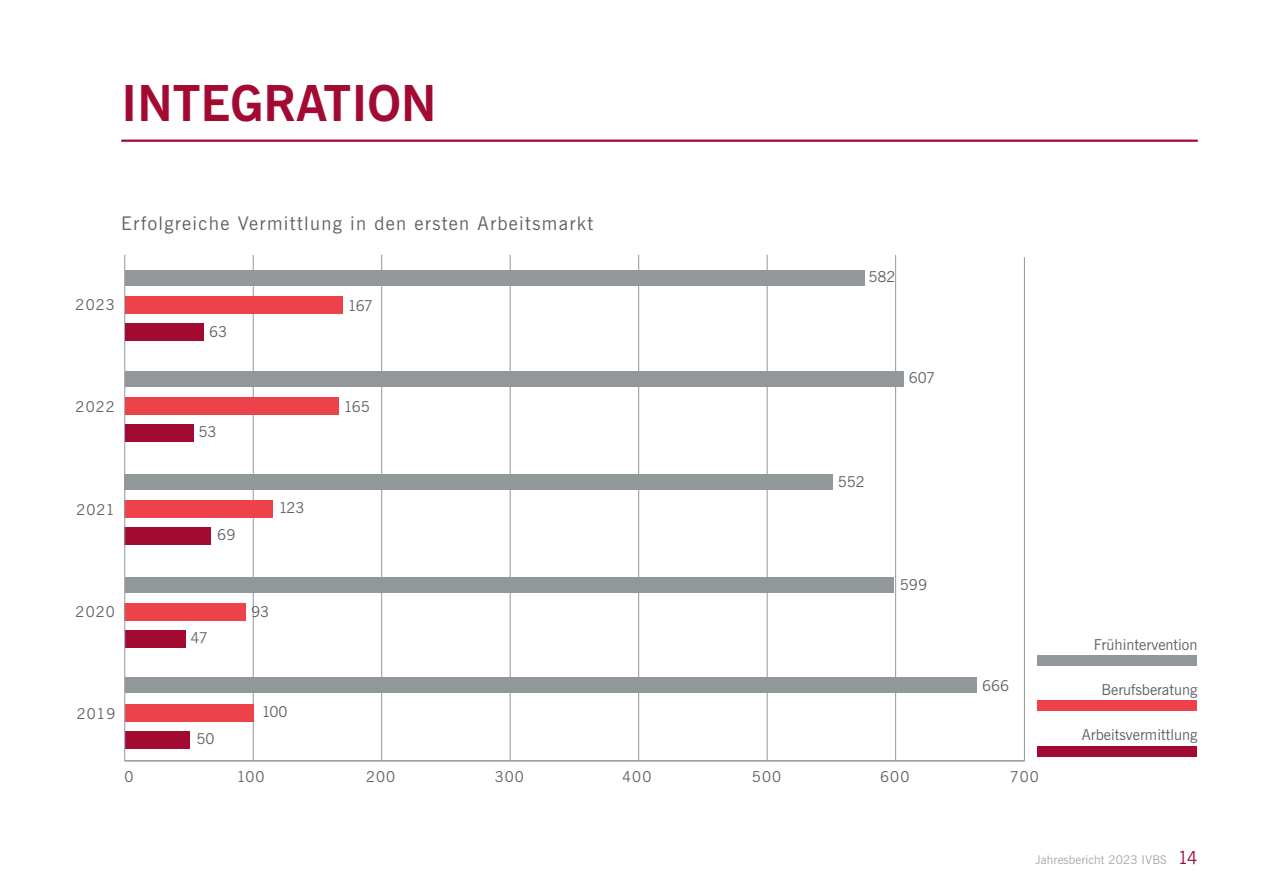
<style>
.page{position:relative;width:1285px;height:893px;background:#fff}
.page>*{position:absolute;margin:0;border:0;box-sizing:border-box;transform-origin:0 0}
.t1{font:700 49.5px "News Gothic";color:#a30a32}
.t2{font:18.75px "News Gothic";letter-spacing:.07em;color:#5e6367}
.t3{font:15px "News Gothic";color:#5e6367}
.t4{font:12px "News Gothic";letter-spacing:.01em;color:#a4a9ab}
.s1{font-size:18px;color:#a30a32}
</style>
<div class="page">
<hr style="left:121px;top:140px;width:1076px;height:2px;background:#a30a32">
<div style="left:1037px;top:655px;width:159px;height:11px;background:#929799"></div>
<div style="left:1037px;top:700px;width:159px;height:11px;background:#ee424a"></div>
<div style="left:1037px;top:746px;width:159px;height:10px;background:#a30a32"></div>
<hr style="left:766px;top:255px;width:1px;height:506px;background:#929799">
<hr style="left:895px;top:255px;width:1px;height:506px;background:#929799">
<hr style="left:1023px;top:257px;width:1px;height:504px;background:#929799">
<hr style="left:253px;top:255px;width:1px;height:506px;background:#929799">
<hr style="left:381px;top:255px;width:1px;height:506px;background:#929799">
<hr style="left:510px;top:255px;width:1px;height:506px;background:#929799">
<hr style="left:638px;top:255px;width:1px;height:506px;background:#929799">
<hr style="left:124px;top:760px;width:900px;height:2px;background:#929799">
<div style="left:125px;top:704px;width:128px;height:17px;background:#ee424a"></div>
<div style="left:125px;top:731px;width:64px;height:17px;background:#a30a32"></div>
<div style="left:125px;top:678px;width:850px;height:15px;background:#929799"></div>
<div style="left:125px;top:603px;width:121px;height:17px;background:#ee424a"></div>
<div style="left:125px;top:630px;width:60px;height:17px;background:#a30a32"></div>
<div style="left:125px;top:577px;width:768px;height:15px;background:#929799"></div>
<div style="left:124px;top:500px;width:148px;height:17px;background:#ee424a"></div>
<div style="left:124px;top:527px;width:87px;height:17px;background:#a30a32"></div>
<div style="left:124px;top:474px;width:709px;height:15px;background:#929799"></div>
<hr style="left:124px;top:255px;width:1px;height:506px;background:#929799">
<div style="left:125px;top:397px;width:213px;height:17px;background:#ee424a"></div>
<div style="left:125px;top:424px;width:68px;height:17px;background:#a30a32"></div>
<div style="left:125px;top:371px;width:778px;height:15px;background:#929799"></div>
<div style="left:125px;top:297px;width:218px;height:17px;background:#ee424a"></div>
<div style="left:125px;top:324px;width:79px;height:17px;background:#a30a32"></div>
<div style="left:125px;top:270px;width:739px;height:16px;background:#929799"></div>
<p class="t1" style="left:121px;top:70px;width:317px">INTEGRATION</p>
<p class="t2" style="left:121px;top:211px;width:473px">Erfolgreiche Vermittlung in den ersten Arbeitsmarkt</p>
<p class="t3" style="left:868px;top:267px;width:29px">582</p>
<p class="t3" style="left:76px;top:295px;width:41px">2023</p>
<p class="t3" style="left:348px;top:296px;width:27px">167</p>
<p class="t3" style="left:209px;top:321px;width:20px">63</p>
<p class="t3" style="left:908px;top:368px;width:28px">607</p>
<p class="t3" style="left:76px;top:397px;width:41px">2022</p>
<p class="t3" style="left:343px;top:396px;width:28px">165</p>
<p class="t3" style="left:198px;top:422px;width:20px">53</p>
<p class="t3" style="left:837px;top:472px;width:29px">552</p>
<p class="t3" style="left:76px;top:499px;width:40px">2021</p>
<p class="t3" style="left:279px;top:497px;width:27px">123</p>
<p class="t3" style="left:217px;top:525px;width:20px">69</p>
<p class="t3" style="left:899px;top:575px;width:29px">599</p>
<p class="t3" style="left:76px;top:601px;width:41px">2020</p>
<p class="t3" style="left:251px;top:602px;width:20px">93</p>
<p class="t3" style="left:77px;top:704px;width:40px">2019</p>
<p class="t3" style="left:190px;top:628px;width:19px">47</p>
<p class="t3" style="left:196px;top:729px;width:20px">50</p>
<p class="t3" style="left:262px;top:702px;width:27px">100</p>
<p class="t3" style="left:981px;top:676px;width:29px">666</p>
<p class="t3" style="left:1093px;top:635px;width:105px">Frühintervention</p>
<p class="t3" style="left:1101px;top:680px;width:97px">Berufsberatung</p>
<p class="t3" style="left:1081px;top:725px;width:117px">Arbeitsvermittlung</p>
<p class="t3" style="left:125px;top:767px;width:11px">0</p>
<p class="t3" style="left:237px;top:767px;width:29px">100</p>
<p class="t3" style="left:366px;top:767px;width:31px">200</p>
<p class="t3" style="left:494px;top:767px;width:31px">300</p>
<p class="t3" style="left:622px;top:767px;width:31px">400</p>
<p class="t3" style="left:751px;top:767px;width:31px">500</p>
<p class="t3" style="left:880px;top:767px;width:31px">600</p>
<p class="t3" style="left:1009px;top:767px;width:31px">700</p>
<p class="t4" style="left:1035px;top:852px;width:164px">Jahresbericht 2023 IVBS <span class="s1">14</span></p>
</div>
